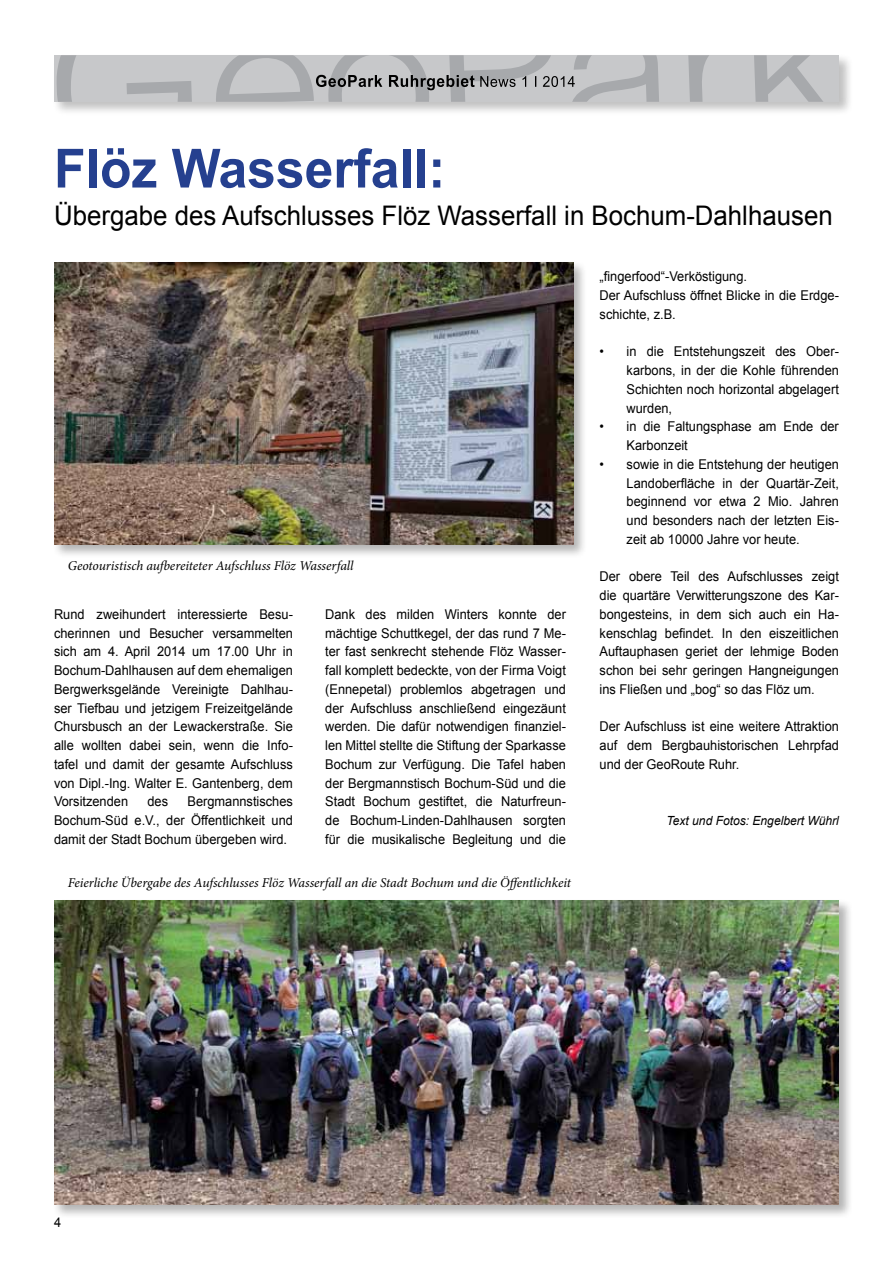
<style>
.page{position:relative;width:893px;height:1263px;background:#fff}
.page>*{position:absolute;margin:0;border:0;box-sizing:border-box;transform-origin:0 0}
.t1{font:700 54px "Arial";color:#25408f;scale:.96 1}
.t2{font:27px "Arial";color:#000;scale:.96 1}
.t3{font:13.5px/18.8px "Arial";color:#000;text-align:justify;scale:.95 1}
.t4{font:italic 13.5px "Minion Pro";letter-spacing:-.01em;color:#000}
.t5{font:italic 12.6px "Arial";color:#000;scale:.96 1}
</style>
<div class="page">
<div style="left:52px;top:53px;width:801px;height:64px;background:#000;opacity:.25"></div>
<div style="left:54px;top:55px;width:785px;height:47px;background:#c7c8ca"></div>
<svg style="left:56px;top:55px;width:136px;height:47px"></svg>
<svg style="left:688px;top:55px;width:21px;height:47px"></svg>
<svg style="left:754px;top:55px;width:69px;height:47px"></svg>
<svg style="left:216px;top:55px;width:443px;height:47px"></svg>
<div style="left:52px;top:261px;width:535px;height:298px;background:#000;opacity:.3"></div>
<img style="left:54px;top:263px;width:519px;height:281px">
<div style="left:52px;top:898px;width:801px;height:321px;background:#000;opacity:.3"></div>
<img style="left:54px;top:900px;width:785px;height:304px">
<h1 class="t1" style="left:54px;top:133px;width:409px">Flöz Wasserfall:</h1>
<h2 class="t2" style="left:54px;top:198px;width:812px">Übergabe des Aufschlusses Flöz Wasserfall in Bochum-Dahlhausen</h2>
<p class="t4" style="left:68px;top:556px;width:287px">Geotouristisch aufbereiteter Aufschluss Flöz Wasserfall</p>
<p class="t3" style="left:54px;top:605px;width:253px">Rund zweihundert interessierte Besu&shy;cherinnen und Besucher versammelten sich am 4. April 2014 um 17.00 Uhr in Bochum-Dahlhausen auf dem ehemaligen Bergwerksgelände Vereinigte Dahlhau&shy;ser Tiefbau und jetzigem Freizeitgelände Chursbusch an der Lewackerstraße. Sie alle wollten dabei sein, wenn die Info&shy;tafel und damit der gesamte Aufschluss von Dipl.-Ing. Walter E. Gantenberg, dem Vorsitzenden</p>
<p class="t3" style="left:54px;top:792px;width:253px;text-indent:133px">Bergmannstisches Bochum-Süd e.V., der Öffentlichkeit und damit der Stadt Bochum übergeben wird.</p>
<p class="t3" style="left:147px;top:792px;width:23px">des</p>
<p class="t3" style="left:325px;top:605px;width:255px">Dank des milden Winters konnte der mächtige Schuttkegel, der das rund 7 Me&shy;ter fast senkrecht stehende Flöz Wasser&shy;fall komplett bedeckte, von der Firma Voigt (Ennepetal) problemlos abgetragen und der Aufschluss anschließend eingezäunt werden. Die dafür notwendigen finanziel&shy;len Mittel stellte die Stiftung der Sparkasse Bochum zur Verfügung. Die Tafel haben der Bergmannstisch Bochum-Süd und die Stadt Bochum gestiftet, die Naturfreun&shy;de Bochum-Linden-Dahlhausen sorgten für die musikalische Begleitung und die</p>
<p class="t4" style="left:68px;top:873px;width:505px">Feierliche Übergabe des Aufschlusses Flöz Wasserfall an die Stadt Bochum und die Öffentlichkeit</p>
<p class="t3" style="left:600px;top:267px;width:253px;text-align:left">„fingerfood“-Verköstigung.<br>Der Aufschluss öffnet Blicke in die Erdge&shy;schichte, z.B.</p>
<p class="t3" style="left:627px;top:342px;width:225px;text-indent:-27px">• in die Entstehungszeit des Ober&shy;karbons, in der die Kohle führenden Schichten noch horizontal abgelagert wurden,</p>
<p class="t3" style="left:627px;top:417px;width:225px;text-indent:-27px">• in die Faltungsphase am Ende der<br>Karbonzeit</p>
<p class="t3" style="left:627px;top:455px;width:225px;text-indent:-27px">• sowie in die Entstehung der heutigen Landoberfläche in der Quartär-Zeit, beginnend vor etwa 2 Mio. Jahren und besonders nach der letzten Eis&shy;zeit ab 10000 Jahre vor heute.</p>
<p class="t3" style="left:600px;top:567px;width:253px">Der obere Teil des Aufschlusses zeigt die quartäre Verwitterungszone des Kar&shy;bongesteins, in dem sich auch ein Ha&shy;kenschlag befindet. In den eiszeitlichen Auftauphasen geriet der lehmige Boden schon bei sehr geringen Hangneigungen ins Fließen und „bog“ so das Flöz um.</p>
<p class="t3" style="left:600px;top:717px;width:253px">Der Aufschluss ist eine weitere Attraktion auf dem Bergbauhistorischen Lehrpfad und der GeoRoute Ruhr.</p>
<p class="t5" style="left:667px;top:812px;width:181px">Text und Fotos: Engelbert Wührl</p>
<p class="t3" style="left:54px;top:1213px;width:9px">4</p>
</div>
